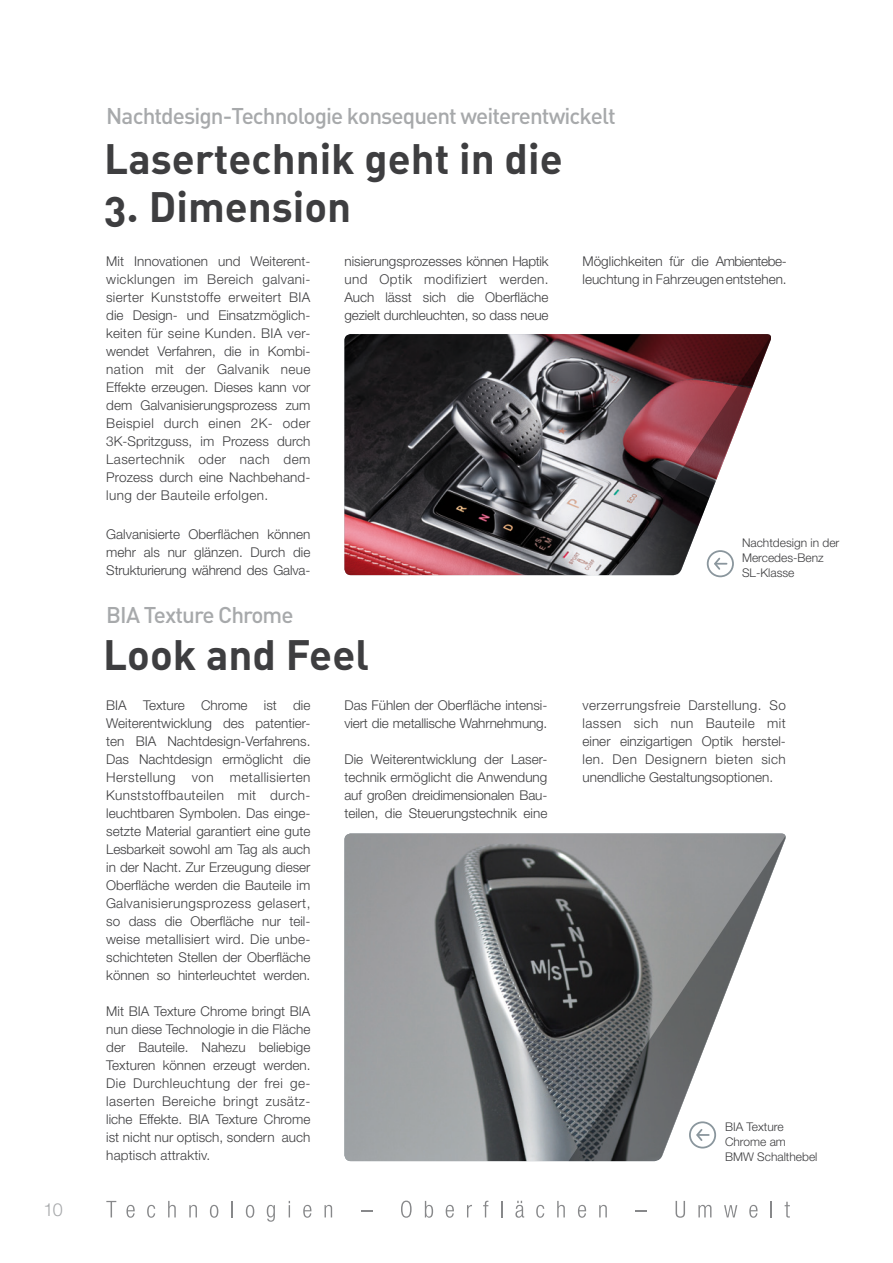
<style>
.page{position:relative;width:893px;height:1263px;background:#fff}
.page>*{position:absolute;margin:0;border:0;box-sizing:border-box;transform-origin:0 0}
.Headlines{font:42px "DIN Bold Alternate";color:#3e3e40}
.Headlines-2{font:500 22.5px "DIN";letter-spacing:-.04em;color:#a7a9ab}
.Headlines-3{font:300 18px "Helvetica Neue";color:#a7a9ab}
.Text{font:300 13.5px/18px "Helvetica Neue";color:#3e3e40;text-align:justify}
.Text-2{font:300 12px/15px "Helvetica Neue";color:#3e3e40}
</style>
<div class="page">
<svg style="left:106px;top:1201px;width:10px;height:16px"></svg>
<svg style="left:126px;top:1205px;width:9px;height:13px"></svg>
<svg style="left:147px;top:1205px;width:8px;height:13px"></svg>
<svg style="left:168px;top:1201px;width:8px;height:16px"></svg>
<svg style="left:189px;top:1205px;width:8px;height:12px"></svg>
<svg style="left:210px;top:1205px;width:8px;height:13px"></svg>
<svg style="left:231px;top:1201px;width:2px;height:16px"></svg>
<svg style="left:246px;top:1205px;width:8px;height:13px"></svg>
<svg style="left:267px;top:1205px;width:8px;height:17px"></svg>
<svg style="left:289px;top:1201px;width:1px;height:16px"></svg>
<svg style="left:303px;top:1205px;width:8px;height:13px"></svg>
<svg style="left:325px;top:1205px;width:7px;height:12px"></svg>
<svg style="left:401px;top:1200px;width:11px;height:18px"></svg>
<svg style="left:425px;top:1201px;width:8px;height:17px"></svg>
<svg style="left:446px;top:1205px;width:8px;height:13px"></svg>
<svg style="left:467px;top:1205px;width:5px;height:12px"></svg>
<svg style="left:483px;top:1201px;width:5px;height:16px"></svg>
<svg style="left:501px;top:1201px;width:1px;height:16px"></svg>
<svg style="left:515px;top:1201px;width:9px;height:17px"></svg>
<svg style="left:536px;top:1205px;width:8px;height:13px"></svg>
<svg style="left:557px;top:1201px;width:8px;height:16px"></svg>
<svg style="left:578px;top:1205px;width:8px;height:13px"></svg>
<svg style="left:599px;top:1205px;width:8px;height:12px"></svg>
<svg style="left:635px;top:1210px;width:12px;height:1px"></svg>
<svg style="left:676px;top:1201px;width:9px;height:17px"></svg>
<svg style="left:698px;top:1205px;width:13px;height:12px"></svg>
<svg style="left:724px;top:1205px;width:13px;height:12px"></svg>
<svg style="left:749px;top:1205px;width:8px;height:13px"></svg>
<svg style="left:771px;top:1201px;width:1px;height:16px"></svg>
<svg style="left:785px;top:1202px;width:5px;height:15px"></svg>
<div style="left:707px;top:550px;width:27px;height:27px;border:2px solid #8a969d;border-radius:50%"></div>
<img style="left:344px;top:334px;width:427px;height:241px">
<svg style="left:611px;top:336px;width:160px;height:239px"></svg>
<img style="left:344px;top:833px;width:442px;height:328px">
<svg style="left:569px;top:836px;width:217px;height:325px"></svg>
<p class="Headlines-3" style="left:44px;top:1198px;width:21px">10</p>
<p class="Headlines-2" style="left:106px;top:103px;width:511px">Nachtdesign-Technologie konsequent weiterentwickelt</p>
<p class="Headlines" style="left:104px;top:134px;width:460px">Lasertechnik geht in die</p>
<p class="Headlines" style="left:104px;top:182px;width:249px">3. Dimension</p>
<p class="Text" style="left:106px;top:252px;width:206px">Mit Innovationen und Weiterent&shy;wicklungen im Bereich galvani&shy;sierter Kunststoffe erweitert BIA die Design- und Einsatzmöglich&shy;keiten für seine Kunden. BIA ver&shy;wendet Verfahren, die in Kombi&shy;nation mit der Galvanik neue Effekte erzeugen. Dieses kann vor dem Galvanisierungsprozess zum Beispiel durch einen 2K- oder 3K-Spritzguss, im Prozess durch Lasertechnik oder nach dem Prozess durch eine Nachbehand&shy;lung der Bauteile erfolgen.</p>
<p class="Text" style="left:106px;top:525px;width:206px">Galvanisierte Oberflächen können mehr als nur glänzen. Durch die Strukturierung während des Galva-</p>
<p class="Text" style="left:344px;top:252px;width:206px">nisierungsprozesses können Haptik und Optik modifiziert werden.<br>Auch lässt sich die Oberfläche gezielt durchleuchten, so dass neue</p>
<p class="Text" style="left:583px;top:252px;width:206px">Möglichkeiten für die Ambientebe&shy;leuchtung in Fahrzeugen entstehen.</p>
<p class="Text-2" style="left:742px;top:535px;width:99px">Nachtdesign in der<br>Mercedes-Benz<br>SL-Klasse</p>
<p class="Headlines-2" style="left:106px;top:601px;width:189px">BIA Texture Chrome</p>
<p class="Headlines" style="left:103px;top:629px;width:267px">Look and Feel</p>
<p class="Text" style="left:106px;top:696px;width:206px">BIA Texture Chrome ist die Weiterentwicklung des patentier&shy;ten BIA Nachtdesign-Verfahrens.<br>Das Nachtdesign ermöglicht die Herstellung von metallisierten Kunststoffbauteilen mit durch&shy;leuchtbaren Symbolen. Das einge&shy;setzte Material garantiert eine gute Lesbarkeit sowohl am Tag als auch in der Nacht. Zur Erzeugung dieser Oberfläche werden die Bauteile im Galvanisierungsprozess gelasert, so dass die Oberfläche nur teil&shy;weise metallisiert wird. Die unbe&shy;schichteten Stellen der Oberfläche können so hinterleuchtet werden.</p>
<p class="Text" style="left:106px;top:1002px;width:206px">Mit BIA Texture Chrome bringt BIA nun diese Technologie in die Fläche der Bauteile. Nahezu beliebige Texturen können erzeugt werden.<br>Die Durchleuchtung der frei ge&shy;laserten Bereiche bringt zusätz&shy;liche Effekte. BIA Texture Chrome ist nicht nur optisch, sondern auch haptisch attraktiv.</p>
<p class="Text" style="left:344px;top:696px;width:204px">Das Fühlen der Oberfläche intensi&shy;viert die metallische Wahrnehmung.</p>
<p class="Text" style="left:344px;top:750px;width:204px">Die Weiterentwicklung der Laser&shy;technik ermöglicht die Anwendung auf großen dreidimensionalen Bau&shy;teilen, die Steuerungstechnik eine</p>
<p class="Text" style="left:583px;top:696px;width:205px">verzerrungsfreie Darstellung. So lassen sich nun Bauteile mit einer einzigartigen Optik herstel&shy;len. Den Designern bieten sich unendliche Gestaltungsoptionen.</p>
<p class="Text-2" style="left:725px;top:1119px;width:94px">BIA Texture<br>Chrome am<br>BMW Schalthebel</p>
</div>
